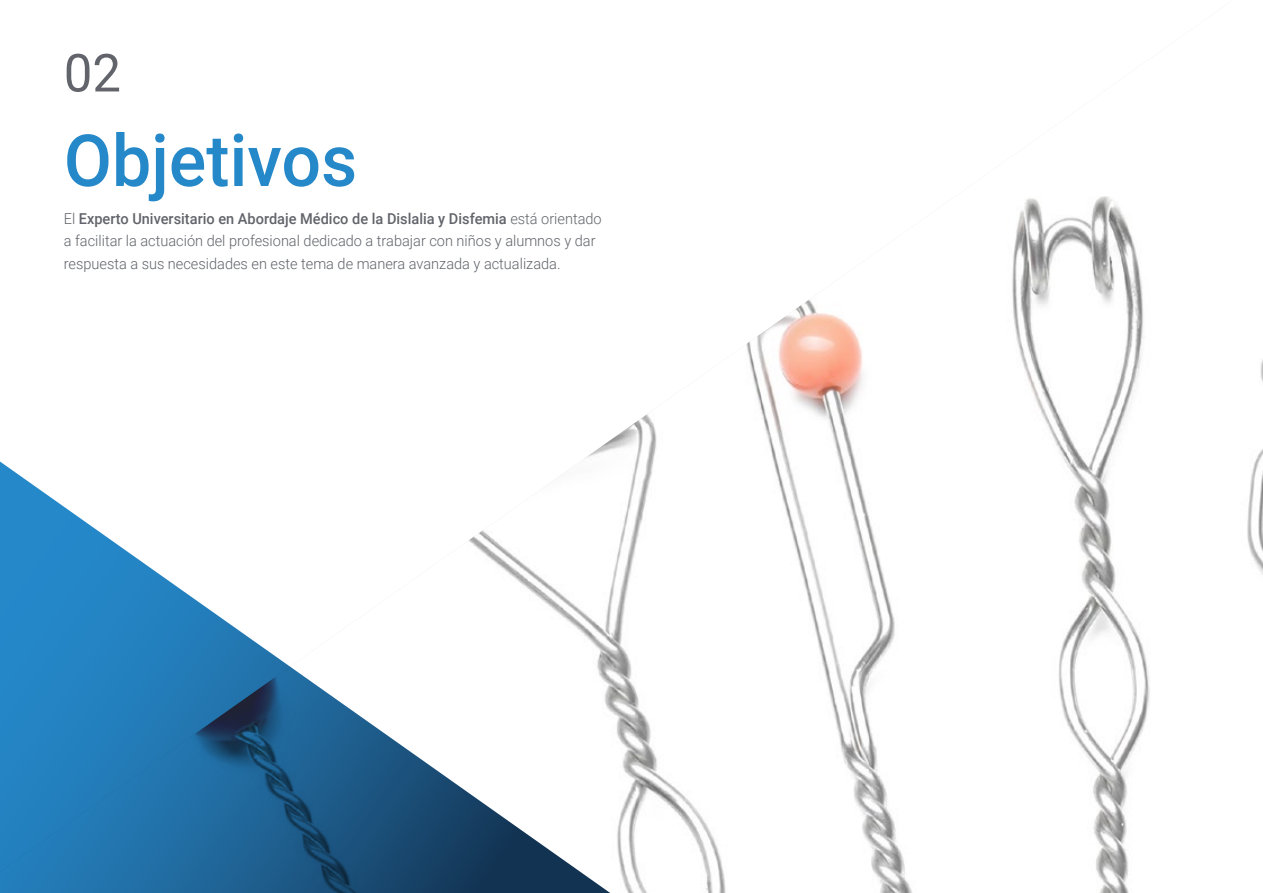
<style>
.page{position:relative;width:1263px;height:893px;background:#fff}
.page>*{position:absolute;margin:0;border:0;box-sizing:border-box;transform-origin:0 0}
.t1{font:500 72px "Roboto";color:#2488c9}
.t2{font:52.5px "Roboto";color:#61646a}
.t3{font:300 15px/22.5px "Roboto";color:#61646a}
.s1{font-weight:500}
</style>
<div class="page">
<img style="left:602px;top:196px;width:661px;height:697px">
<svg style="left:0;top:446px;width:640px;height:447px"></svg>
<h2 class="t2" style="left:64px;top:36px;width:59px">02</h2>
<h1 class="t1" style="left:64px;top:110px;width:295px">Objetivos</h1>
<p class="t3" style="left:64px;top:207px;width:539px">El <span class="s1">Experto Universitario en Abordaje Médico de la Dislalia y Disfemia</span> está orientado a facilitar la actuación del profesional dedicado a trabajar con niños y alumnos y dar respuesta a sus necesidades en este tema de manera avanzada y actualizada.</p>
</div>
